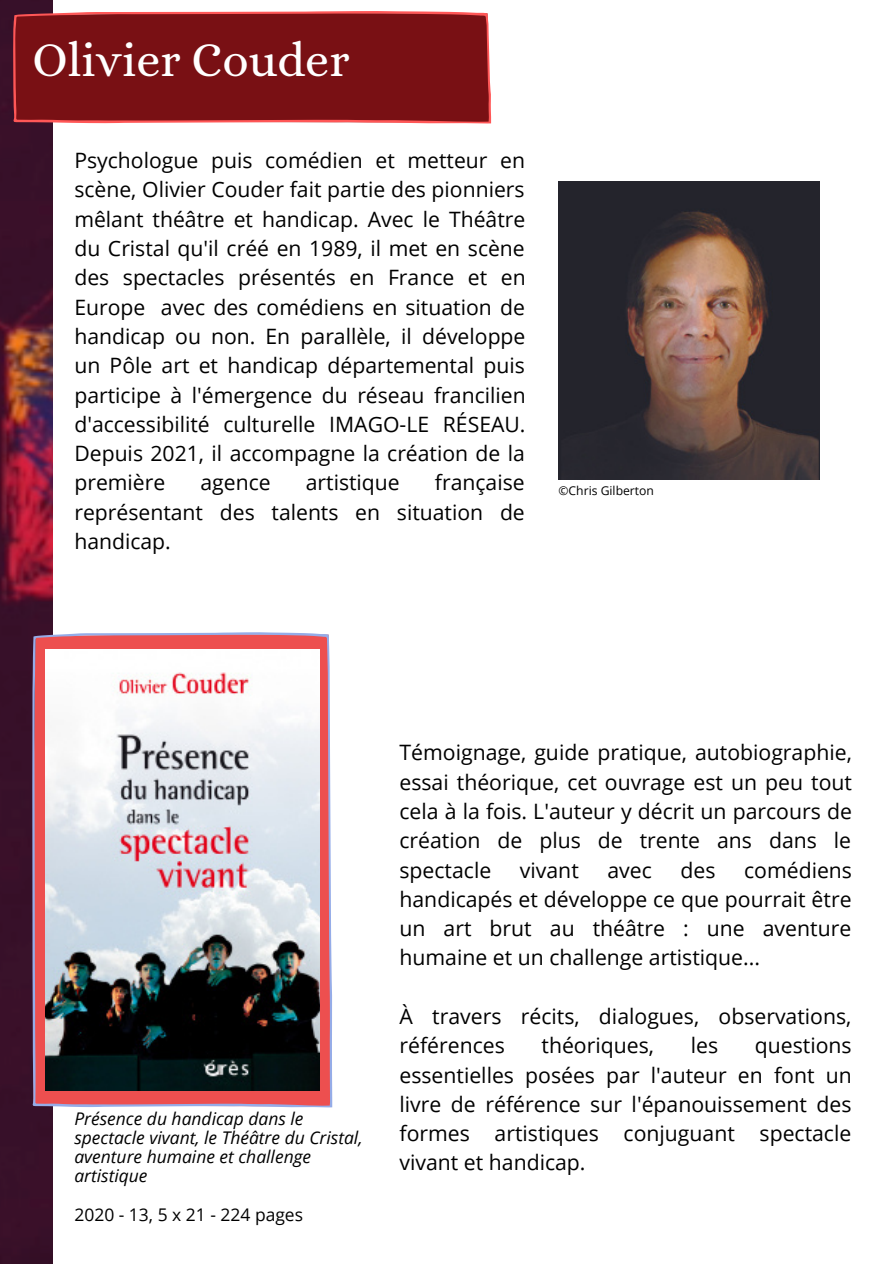
<style>
.page{position:relative;width:894px;height:1264px;background:#fff}
.page>*{position:absolute;margin:0;border:0;box-sizing:border-box;transform-origin:0 0}
.t1{font:48px "Alice";color:#fff}
.t2{font:21.15px/29.2px "Open Sans";color:#000;text-align:justify}
.t3{font:italic 17.4px/19.2px "Open Sans";color:#000}
.t4{font:17.4px "Open Sans";color:#000}
.t5{font:12.15px "Open Sans";color:#000}
</style>
<div class="page">
<img style="left:0;top:0;width:53px;height:1263px">
<svg style="left:32px;top:632px;width:300px;height:475px;background:#d8656f"></svg>
<img style="left:558px;top:181px;width:261px;height:298px">
<img style="left:45px;top:649px;width:274px;height:441px">
<svg style="left:13px;top:11px;width:478px;height:112px;background:#80161a"></svg>
<p class="t1" style="left:32px;top:33px;width:319px">Olivier Couder</p>
<p class="t2" style="left:74px;top:145px;width:452px">Psychologue puis comédien et metteur en scène, Olivier Couder fait partie des pionniers mêlant théâtre et handicap. Avec le Théâtre du Cristal qu'il créé en 1989, il met en scène des spectacles présentés en France et en Europe avec des comédiens en situation de handicap ou non. En parallèle, il développe un Pôle art et handicap départemental puis participe à l'émergence du réseau francilien d'accessibilité culturelle IMAGO-LE RÉSEAU.<br>Depuis 2021, il accompagne la création de la première</p>
<p class="t2" style="left:74px;top:467px;width:452px;text-indent:360px">française représentant des talents en situation de handicap.</p>
<p class="t2" style="left:200px;top:467px;width:72px">agence</p>
<p class="t2" style="left:306px;top:467px;width:95px">artistique</p>
<p class="t5" style="left:558px;top:482px;width:97px">©Chris Gilberton</p>
<p class="t3" style="left:74px;top:1108px;width:289px">Présence du handicap dans le spectacle vivant, le Théâtre du Cristal, aventure humaine et challenge artistique</p>
<p class="t4" style="left:74px;top:1201px;width:230px">2020 - 13, 5 x 21 - 224 pages</p>
<p class="t2" style="left:399px;top:737px;width:454px">Témoignage, guide pratique, autobiographie, essai théorique, cet ouvrage est un peu tout cela à la fois. L'auteur y décrit un parcours de création de plus de trente ans dans le spectacle</p>
<p class="t2" style="left:399px;top:854px;width:454px;text-indent:344px">comédiens handicapés et développe ce que pourrait être un art brut au théâtre : une aventure humaine et un challenge artistique...</p>
<p class="t2" style="left:399px;top:1001px;width:453px">À travers récits, dialogues, observations, références</p>
<p class="t2" style="left:519px;top:854px;width:60px">vivant</p>
<p class="t2" style="left:607px;top:854px;width:46px">avec</p>
<p class="t2" style="left:680px;top:854px;width:37px">des</p>
<p class="t2" style="left:541px;top:1030px;width:114px">théoriques,</p>
<p class="t2" style="left:690px;top:1030px;width:29px">les</p>
<p class="t2" style="left:399px;top:1030px;width:453px;text-indent:355px">questions essentielles posées par l'auteur en font un livre de référence sur l'épanouissement des formes artistiques conjuguant spectacle vivant et handicap.</p>
</div>
